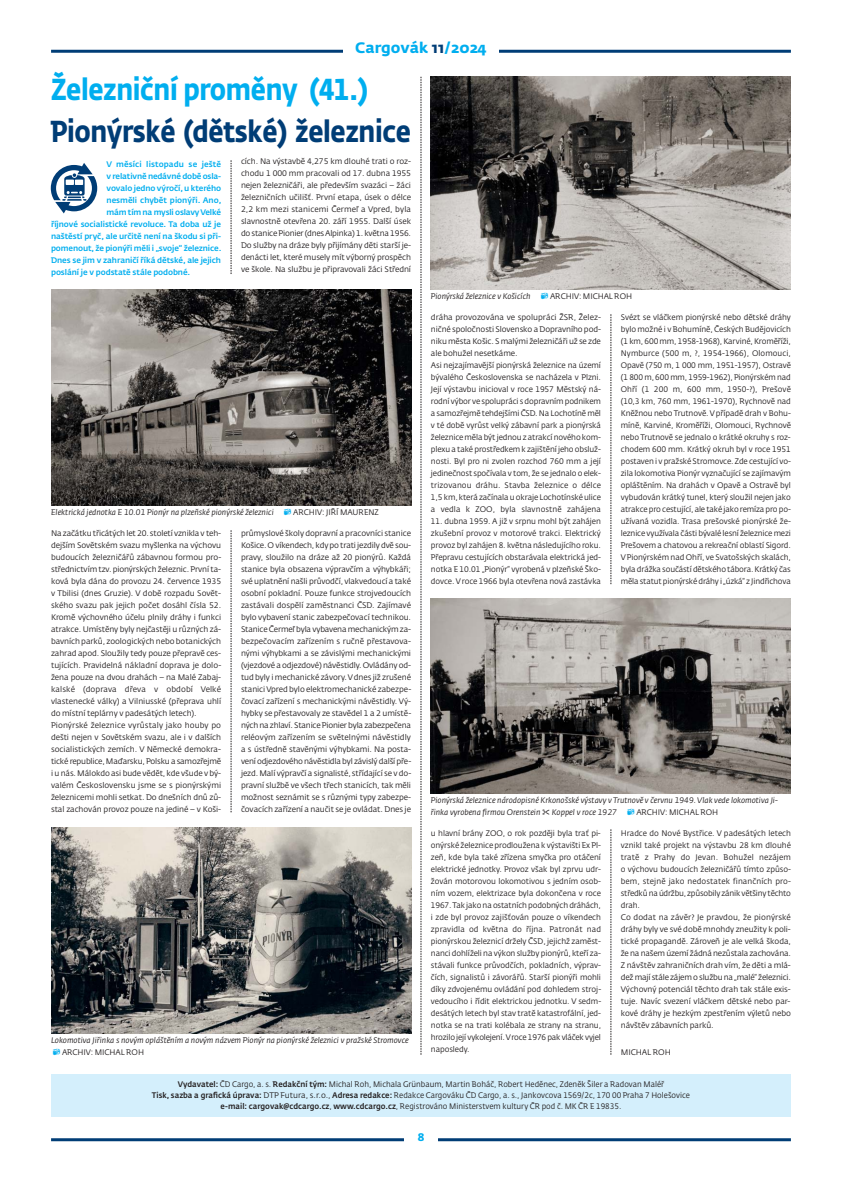
<style>
.page{position:relative;width:842px;height:1191px;background:#fff}
.page>*{position:absolute;margin:0;border:0;box-sizing:border-box;transform-origin:0 0}
.t1{font:700 30px "CD Fedra";letter-spacing:-.015em;color:#003d76;scale:.85 1}
.t2{font:700 30px "CD Fedra";letter-spacing:-.015em;color:#00aeef;scale:.85 1}
.t3{font:700 15px "Fedra Sans Pro";color:#00aeef}
.t4{font:700 11px "CD Fedra Pro";color:#00aeef}
.t5{font:8px/12px "CD Fedra";letter-spacing:-.01em;color:#231f20;text-align:justify}
.t6{font:8px/11px "CD Fedra";letter-spacing:-.01em;color:#231f20;text-align:center;scale:.95 1}
.t7{font:italic 8px/12px "CD Fedra";color:#231f20}
.t8{font:500 8px "CD Fedra";letter-spacing:-.01em;color:#00aeef}
.t9{font:500 8px "CD Fedra";letter-spacing:.01em;color:#00aeef}
.s1{color:#003d76}
.s2{font-weight:500}
</style>
<div class="page">
<hr style="left:51px;top:50px;width:740px;height:3px;background:#003d76">
<hr style="left:51px;top:1138px;width:353px;height:3px;background:#003d76">
<hr style="left:438px;top:1138px;width:353px;height:3px;background:#003d76">
<div style="left:343px;top:41px;width:156px;height:20px;background:#fff"></div>
<div style="left:51px;top:1075px;width:740px;height:42px;background:#d4effc"></div>
<svg style="left:421px;top:77px;width:1px;height:978px"></svg>
<svg style="left:611px;top:314px;width:1px;height:270px"></svg>
<svg style="left:611px;top:829px;width:1px;height:226px"></svg>
<svg style="left:231px;top:160px;width:1px;height:114px"></svg>
<svg style="left:231px;top:530px;width:1px;height:282px"></svg>
<img style="left:431px;top:77px;width:360px;height:212px">
<img style="left:431px;top:599px;width:360px;height:194px">
<img style="left:51px;top:290px;width:360px;height:215px">
<img style="left:51px;top:827px;width:360px;height:206px">
<svg style="left:51px;top:163px;width:46px;height:50px"></svg>
<h2 class="t3" style="left:355px;top:39px;width:133px">Cargovák <span class="s1">11</span>/2024</h2>
<h1 class="t2" style="left:51px;top:78px;width:375px">Železniční proměny (41.)</h1>
<h1 class="t1" style="left:51px;top:120px;width:425px">Pionýrské (dětské) železnice</h1>
<p class="t9" style="left:107px;top:161px;width:116px">V měsíci listopadu se ještě</p>
<p class="t8" style="left:107px;top:173px;width:116px">v relativně nedávné době osla-</p>
<p class="t8" style="left:107px;top:185px;width:116px">vovalo jedno výročí, u kterého</p>
<p class="t8" style="left:107px;top:197px;width:116px">nesměli chybět pionýři. Ano,</p>
<p class="t8" style="left:107px;top:209px;width:116px">mám tím na mysli oslavy Velké</p>
<p class="t8" style="left:51px;top:221px;width:172px">říjnové socialistické revoluce. Ta doba už je</p>
<p class="t8" style="left:51px;top:233px;width:172px">naštěstí pryč, ale určitě není na škodu si při-</p>
<p class="t8" style="left:51px;top:245px;width:172px">pomenout, že pionýři měli i „svoje“ železnice.</p>
<p class="t8" style="left:51px;top:257px;width:172px">Dnes se jim v zahraničí říká dětské, ale jejich</p>
<p class="t8" style="left:51px;top:269px;width:141px">poslání je v podstatě stále podobné.</p>
<p class="t5" style="left:241px;top:156px;width:172px">cích. Na výstavbě 4,275 km dlouhé trati o roz&shy;chodu 1 000 mm pracovali od 17. dubna 1955 nejen železničáři, ale především svazáci – žáci železničních učilišť. První etapa, úsek o délce 2,2 km mezi stanicemi Čermeľ a Vpred, byla slavnostně otevřena 20. září 1955. Další úsek do stanice Pionier (dnes Alpinka) 1. května 1956.<br>Do služby na dráze byly přijímány děti starší je&shy;denácti let, které musely mít výborný prospěch ve škole. Na službu je připravovali žáci Střední</p>
<p class="t7" style="left:51px;top:507px;width:224px">Elektrická jednotka E 10.01 Pionýr na plzeňské pionýrské železnici</p>
<p class="t5" style="left:293px;top:507px;width:87px">ARCHIV: JIŘÍ MAURENZ</p>
<p class="t5" style="left:51px;top:528px;width:172px;text-align:left">Na začátku třicátých let 20. století vznikla v teh&shy;dejším Sovětském svazu myšlenka na výchovu budoucích železničářů zábavnou formou pro&shy;střednictvím tzv. pionýrských železnic. První ta&shy;ková byla dána do provozu 24. července 1935 v Tbilisi (dnes Gruzie). V době rozpadu Sovět&shy;ského svazu pak jejich počet dosáhl čísla 52.<br>Kromě výchovného účelu plnily dráhy i funkci atrakce. Umístěny byly nejčastěji u různých zá&shy;bavních parků, zoologických nebo botanických zahrad apod. Sloužily tedy pouze přepravě ces&shy;tujících. Pravidelná nákladní doprava je dolo&shy;žena pouze na dvou drahách – na Malé Zabaj&shy;kalské (doprava dřeva v období Velké vlastenecké války) a Vilniusské (přeprava uhlí do místní teplárny v padesátých letech).<br>Pionýrské železnice vyrůstaly jako houby po dešti nejen v Sovětském svazu, ale i v dalších socialistických zemích. V Německé demokra&shy;tické republice, Maďarsku, Polsku a samozřejmě i u nás. Málokdo asi bude vědět, kde všude v bý&shy;valém Československu jsme se s pionýrskými železnicemi mohli setkat. Do dnešních dnů zů&shy;stal zachován provoz pouze na jediné – v Koši-</p>
<p class="t5" style="left:241px;top:528px;width:172px">průmyslové školy dopravní a pracovníci stanice Košice. O víkendech, kdy po trati jezdily dvě sou&shy;pravy, sloužilo na dráze až 20 pionýrů. Každá stanice byla obsazena výpravčím a výhybkáři; své uplatnění našli průvodčí, vlakvedoucí a také osobní pokladní. Pouze funkce strojvedoucích zastávali dospělí zaměstnanci ČSD. Zajímavé bylo vybavení stanic zabezpečovací technikou.<br>Stanice Čermeľ byla vybavena mechanickým za&shy;bezpečovacím zařízením s ručně přestavova&shy;nými výhybkami a se závislými mechanickými (vjezdové a odjezdové) návěstidly. Ovládány od&shy;tud byly i mechanické závory. Vdnes již zrušené stanici Vpred bylo elektromechanické zabezpe&shy;čovací zařízení s mechanickými návěstidly. Vý&shy;hybky se přestavovaly ze stavědel 1 a 2 umístě&shy;ných na zhlaví. Stanice Pionier byla zabezpečena reléovým zařízením se světelnými návěstidly a s ústředně stavěnými výhybkami. Na posta&shy;vení odjezdového návěstidla byl závislý další pře&shy;jezd. Malí výpravčí a signalisté, střídající se v do&shy;pravní službě ve všech třech stanicích, tak měli možnost seznámit se s různými typy zabezpe&shy;čovacích zařízení a naučit se je ovládat. Dnes je</p>
<p class="t7" style="left:51px;top:1035px;width:359px">Lokomotiva Jiřinka s novým opláštěním a novým názvem Pionýr na pionýrské železnici v pražské Stromovce</p>
<p class="t5" style="left:62px;top:1047px;width:83px">ARCHIV: MICHAL ROH</p>
<p class="t7" style="left:431px;top:291px;width:101px">Pionýrská železnice v Košicích</p>
<p class="t5" style="left:550px;top:291px;width:83px">ARCHIV: MICHAL ROH</p>
<p class="t5" style="left:431px;top:312px;width:172px;text-align:left">dráha provozována ve spolupráci ŽSR, Želez&shy;ničné spoločnosti Slovensko a Dopravního pod&shy;niku města Košic. S malými železničáři už se zde ale bohužel nesetkáme.<br>Asi nejzajímavější pionýrská železnice na území bývalého Československa se nacházela v Plzni.<br>Její výstavbu inicioval v roce 1957 Městský ná&shy;rodní výbor ve spolupráci s dopravním podnikem a samozřejmě tehdejšími ČSD. Na Lochotíně měl v té době vyrůst velký zábavní park a pionýrská železnice měla být jednou z atrakcí nového kom&shy;plexu a také prostředkem k zajištění jeho obsluž&shy;nosti. Byl pro ni zvolen rozchod 760 mm a její jedinečnost spočívala v tom, že se jednalo o elek&shy;trizovanou dráhu. Stavba železnice o délce 1,5 km, která začínala u okraje Lochotínské ulice a vedla k ZOO, byla slavnostně zahájena</p>
<p class="t5" style="left:431px;top:516px;width:172px">11. dubna 1959. A již v srpnu mohl být zahájen zkušební provoz v motorové trakci. Elektrický provoz byl zahájen 8. května následujícího roku.<br>Přepravu cestujících obstarávala elektrická jed&shy;notka E 10.01 „Pionýr“ vyrobená v plzeňské Ško&shy;dovce. V roce 1966 byla otevřena nová zastávka</p>
<p class="t5" style="left:621px;top:312px;width:172px">Svézt se vláčkem pionýrské nebo dětské dráhy bylo možné i v Bohumíně, Českých Budějovicích (1 km, 600 mm, 1958-1968), Karviné, Kroměříži, Nymburce (500 m, ?, 1954-1966), Olomouci, Opavě (750 m, 1 000 mm, 1951-1957), Ostravě (1 800 m, 600 mm, 1959-1962), Pionýrském nad Ohří (1 200 m, 600 mm, 1950-?), Prešově (10,3 km, 760 mm, 1961-1970), Rychnově nad Kněžnou nebo Trutnově. V případě drah v Bohu&shy;míně, Karviné, Kroměříži, Olomouci, Rychnově nebo Trutnově se jednalo o krátké okruhy s roz&shy;chodem 600 mm. Krátký okruh byl v roce 1951 postaven i v pražské Stromovce. Zde cestující vo&shy;zila lokomotiva Pionýr vyznačující se zajímavým opláštěním. Na drahách v Opavě a Ostravě byl vybudován krátký tunel, který sloužil nejen jako atrakce pro cestující, ale také jako remíza pro po&shy;užívaná vozidla. Trasa prešovské pionýrské že&shy;leznice využívala části bývalé lesní železnice mezi Prešovem a chatovou a rekreační oblastí Sigord.<br>V Pionýrském nad Ohří, ve Svatošských skalách, byla drážka součástí dětského tábora. Krátký čas měla statut pionýrské dráhy i „úzká“ z Jindřichova</p>
<p class="t7" style="left:431px;top:795px;width:349px">Pionýrská železnice národopisné Krkonošské výstavy v Trutnově v červnu 1949. Vlak vede lokomotiva Ji&shy;řinka vyrobena firmou Orenstein</p>
<p class="t7" style="left:552px;top:807px;width:67px">Koppel v roce 1927</p>
<p class="t5" style="left:636px;top:807px;width:83px">ARCHIV: MICHAL ROH</p>
<p class="t5" style="left:431px;top:828px;width:172px">u hlavní brány ZOO, o rok později byla trať pi&shy;onýrské železnice prodloužena k výstavišti Ex Pl&shy;zeň, kde byla také zřízena smyčka pro otáčení elektrické jednotky. Provoz však byl zprvu udr&shy;žován motorovou lokomotivou s jedním osob&shy;ním vozem, elektrizace byla dokončena v roce 1967. Tak jako na ostatních podobných dráhách, i zde byl provoz zajišťován pouze o víkendech zpravidla od května do října. Patronát nad pionýrskou železnicí držely ČSD, jejichž zaměst&shy;nanci dohlíželi na výkon služby pionýrů, kteří za&shy;stávali funkce průvodčích, pokladních, výprav&shy;čích, signalistů i závorářů. Starší pionýři mohli díky zdvojenému ovládání pod dohledem stroj&shy;vedoucího i řídit elektrickou jednotku. V sedm&shy;desátých letech byl stav tratě katastrofální, jed&shy;notka se na trati kolébala ze strany na stranu, hrozilo její vykolejení. Vroce 1976 pak vláček vyjel naposledy.</p>
<p class="t5" style="left:621px;top:828px;width:172px;text-align:left">Hradce do Nové Bystřice. V padesátých letech vznikl také projekt na výstavbu 28 km dlouhé tratě z Prahy do Jevan. Bohužel nezájem o výchovu budoucích železničářů tímto způso&shy;bem, stejně jako nedostatek finančních pro&shy;středků na údržbu, způsobily zánik většiny těchto drah.<br>Co dodat na závěr? Je pravdou, že pionýrské dráhy byly ve své době mnohdy zneužity k poli&shy;tické propagandě. Zároveň je ale velká škoda, že na našem území žádná nezůstala zachována.<br>Z návštěv zahraničních drah vím, že děti a mlá&shy;dež mají stále zájem o službu na „malé“ železnici.<br>Výchovný potenciál těchto drah tak stále exis&shy;tuje. Navíc svezení vláčkem dětské nebo par&shy;kové dráhy je hezkým zpestřením výletů nebo návštěv zábavních parků.</p>
<p class="t5" style="left:621px;top:1047px;width:52px">MICHAL ROH</p>
<p class="t6" style="left:152px;top:1079px;width:568px"><span class="s2">Vydavatel:</span> ČD Cargo, a. s. <span class="s2">Redakční tým:</span> Michal Roh, Michala Grünbaum, Martin Boháč, Robert Heděnec, Zdeněk Šiler a Radovan Maléř<br><span class="s2">Tisk, sazba a grafická úprava:</span> DTP Futura, s.r.o., <span class="s2">Adresa redakce:</span> Redakce Cargováku ČD Cargo, a. s., Jankovcova 1569/2c, 170 00 Praha 7 Holešovice <span class="s2">e-mail: cargovak@cdcargo.cz</span>, <span class="s2">www.cdcargo.cz</span>, Registrováno Ministerstvem kultury ČR pod č. MK ČR E 19835.</p>
<h3 class="t4" style="left:418px;top:1131px;width:8px">8</h3>
</div>
